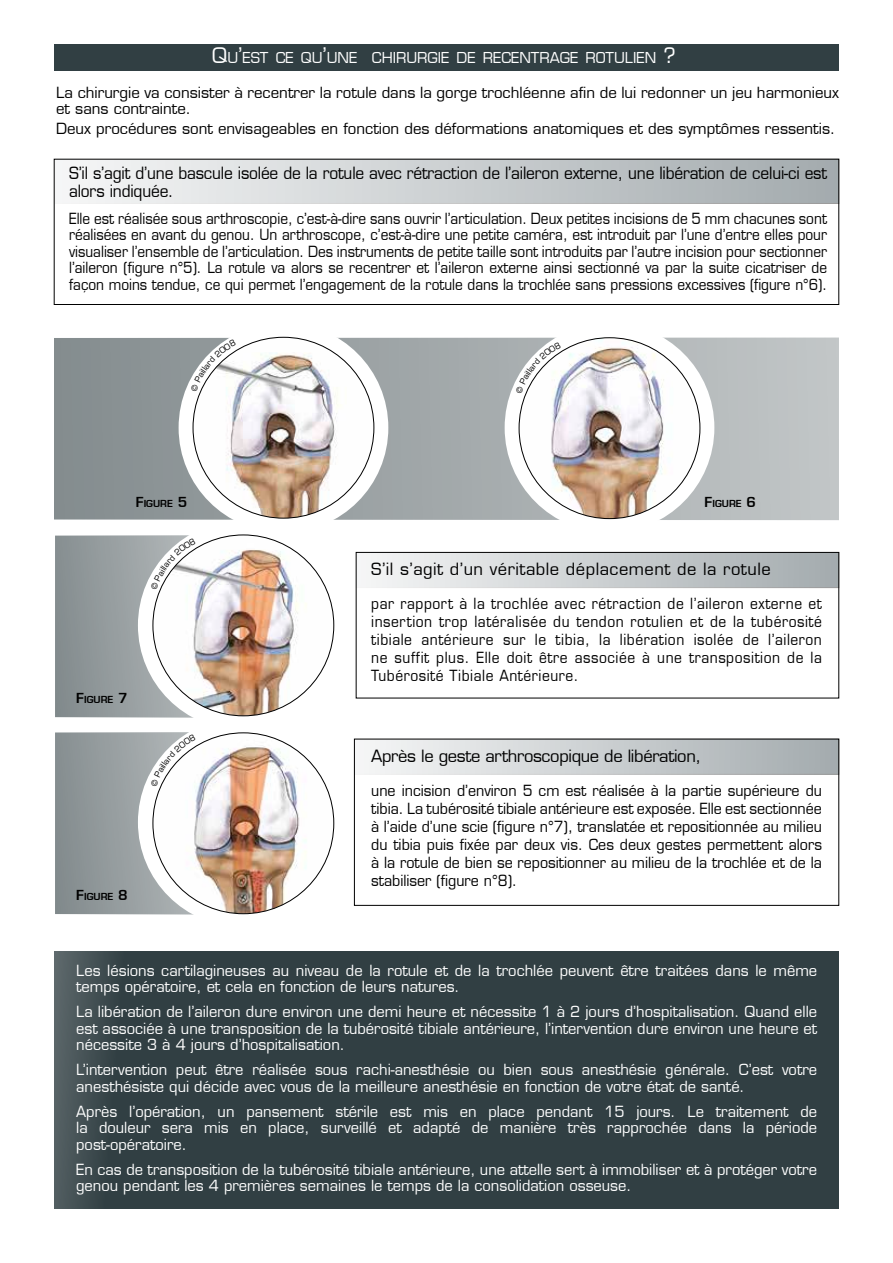
<style>
.page{position:relative;width:893px;height:1263px;background:#fff}
.page>*{position:absolute;margin:0;border:0;box-sizing:border-box;transform-origin:0 0}
.t1{font:500 16.5px/18px "Eurostile";letter-spacing:-.01em;color:#000;scale:.94 1}
.t2{font:500 16.5px "Eurostile";letter-spacing:.03em;color:#000}
.t3{font:500 16.5px "Eurostile";letter-spacing:-.01em;color:#000}
.t4{font:500 15px/16.5px "Eurostile";color:#fff}
.t5{font:500 15px/16.5px "Eurostile";color:#000;text-align:justify;scale:.91 1}
.t6{font:500 15px/18px "Eurostile";color:#000;text-align:justify;scale:.95 1}
.t7{font:500 15px/18px "Eurostile";color:#000;text-align:justify;scale:.92 1}
.t8{font:500 15px/16.5px "Eurostile";color:#000}
.t9{font:500 14.7px "Eurostile";color:#fff}
.t10{font:600 9.45px "Eurostile";color:#000}
.s1{font-size:21px}
.s2{font-size:13.5px}
</style>
<div class="page">
<svg style="left:54px;top:338px;width:785px;height:182px"></svg>
<div style="left:179px;top:323px;width:209px;height:210px;background:#fff;border-radius:50%"></div>
<div style="left:505px;top:323px;width:209px;height:210px;background:#fff;border-radius:50%"></div>
<div style="left:54px;top:951px;width:785px;height:257px;background:#313f43"></div>
<div style="left:54px;top:44px;width:785px;height:27px;background:#313f43"></div>
<img style="left:193px;top:337px;width:181px;height:181px;border-radius:90px">
<img style="left:153px;top:535px;width:181px;height:181px;border-radius:90px">
<img style="left:153px;top:733px;width:181px;height:181px;border-radius:90px">
<img style="left:519px;top:338px;width:181px;height:181px;border-radius:90px">
<div style="left:354px;top:739px;width:485px;height:35px;background:linear-gradient(to right,#f6f6f7,#a3abae)"></div>
<div style="left:356px;top:552px;width:483px;height:36px;background:linear-gradient(to right,#f6f6f7,#a3abae)"></div>
<div style="left:356px;top:552px;width:483px;height:36px;border:1px solid #000"></div>
<div style="left:55px;top:159px;width:784px;height:44px;background:linear-gradient(to right,#f6f6f7,#a3abae)"></div>
<svg style="left:191px;top:340px;width:45px;height:52px"></svg>
<svg style="left:55px;top:535px;width:184px;height:183px"></svg>
<svg style="left:55px;top:732px;width:184px;height:183px"></svg>
<svg style="left:516px;top:342px;width:45px;height:52px"></svg>
<p class="t9" style="left:212px;top:50px;width:465px"><span class="s1">Q</span>U<span class="s1">’</span>EST CE QU<span class="s1">’</span>UNE CHIRURGIE DE RECENTRAGE ROTULIEN <span class="s1">?</span></p>
<p class="t8" style="left:56px;top:84px;width:784px">La chirurgie va consister à recentrer la rotule dans la gorge trochléenne afin de lui redonner un jeu harmonieux et sans contrainte.</p>
<p class="t8" style="left:56px;top:120px;width:780px">Deux procédures sont envisageables en fonction des déformations anatomiques et des symptômes ressentis.</p>
<p class="t1" style="left:69px;top:164px;width:808px">S’il s’agit d’une bascule isolée de la rotule avec rétraction de l’aileron externe, une libération de celui-ci est alors indiquée.</p>
<p class="t5" style="left:69px;top:210px;width:834px">Elle est réalisée sous arthroscopie, c’est-à-dire sans ouvrir l’articulation. Deux petites incisions de 5 mm chacunes sont réalisées en avant du genou. Un arthroscope, c’est-à-dire une petite caméra, est introduit par l’une d’entre elles pour visualiser l’ensemble de l’articulation. Des instruments de petite taille sont introduits par l’autre incision pour sectionner l’aileron (figure n°5). La rotule va alors se recentrer et l’aileron externe ainsi sectionné va par la suite cicatriser de façon moins tendue, ce qui permet l’engagement de la rotule dans la trochlée sans pressions excessives (figure n°6).</p>
<p class="t10" style="left:136px;top:499px;width:53px"><span class="s2">F</span>IGURE <span class="s2">5</span></p>
<p class="t10" style="left:76px;top:694px;width:53px"><span class="s2">F</span>IGURE <span class="s2">7</span></p>
<p class="t10" style="left:76px;top:891px;width:53px"><span class="s2">F</span>IGURE <span class="s2">8</span></p>
<p class="t10" style="left:705px;top:499px;width:53px"><span class="s2">F</span>IGURE <span class="s2">6</span></p>
<p class="t2" style="left:371px;top:558px;width:401px">S’il s’agit d’un véritable déplacement de la rotule</p>
<p class="t7" style="left:371px;top:595px;width:491px">par rapport à la trochlée avec rétraction de l’aileron externe et insertion trop latéralisée du tendon rotulien et de la tubérosité tibiale antérieure sur le tibia, la libération isolée de l’aileron ne suffit plus. Elle doit être associée à une transposition de la Tubérosité Tibiale Antérieure.</p>
<p class="t3" style="left:371px;top:746px;width:332px">Après le geste arthroscopique de libération,</p>
<p class="t6" style="left:371px;top:781px;width:476px">une incision d’environ 5 cm est réalisée à la partie supérieure du tibia. La tubérosité tibiale antérieure est exposée. Elle est sectionnée à l’aide d’une scie (figure n°7), translatée et repositionnée au milieu du tibia puis fixée par deux vis. Ces deux gestes permettent alors à la rotule de bien se repositionner au milieu de la trochlée et de la stabiliser (figure n°8).</p>
<p class="t4" style="left:76px;top:962px;width:742px">Les lésions cartilagineuses au niveau de la rotule et de la trochlée peuvent être traitées dans le même temps opératoire, et cela en fonction de leurs natures.</p>
<p class="t4" style="left:76px;top:1003px;width:742px;text-align:justify">La libération de l’aileron dure environ une demi heure et nécessite 1 à 2 jours d’hospitalisation. Quand elle est associée à une transposition de la tubérosité tibiale antérieure, l’intervention dure environ une heure et nécessite 3 à 4 jours d’hospitalisation.</p>
<p class="t4" style="left:76px;top:1061px;width:742px">L’intervention peut être réalisée sous rachi-anesthésie ou bien sous anesthésie générale. C’est votre anesthésiste qui décide avec vous de la meilleure anesthésie en fonction de votre état de santé.</p>
<p class="t4" style="left:76px;top:1103px;width:742px;text-align:justify">Après l’opération, un pansement stérile est mis en place pendant 15 jours. Le traitement de la douleur sera mis en place, surveillé et adapté de manière très rapprochée dans la période post-opératoire.</p>
<p class="t4" style="left:76px;top:1161px;width:742px">En cas de transposition de la tubérosité tibiale antérieure, une attelle sert à immobiliser et à protéger votre genou pendant les 4 premières semaines le temps de la consolidation osseuse.</p>
</div>
